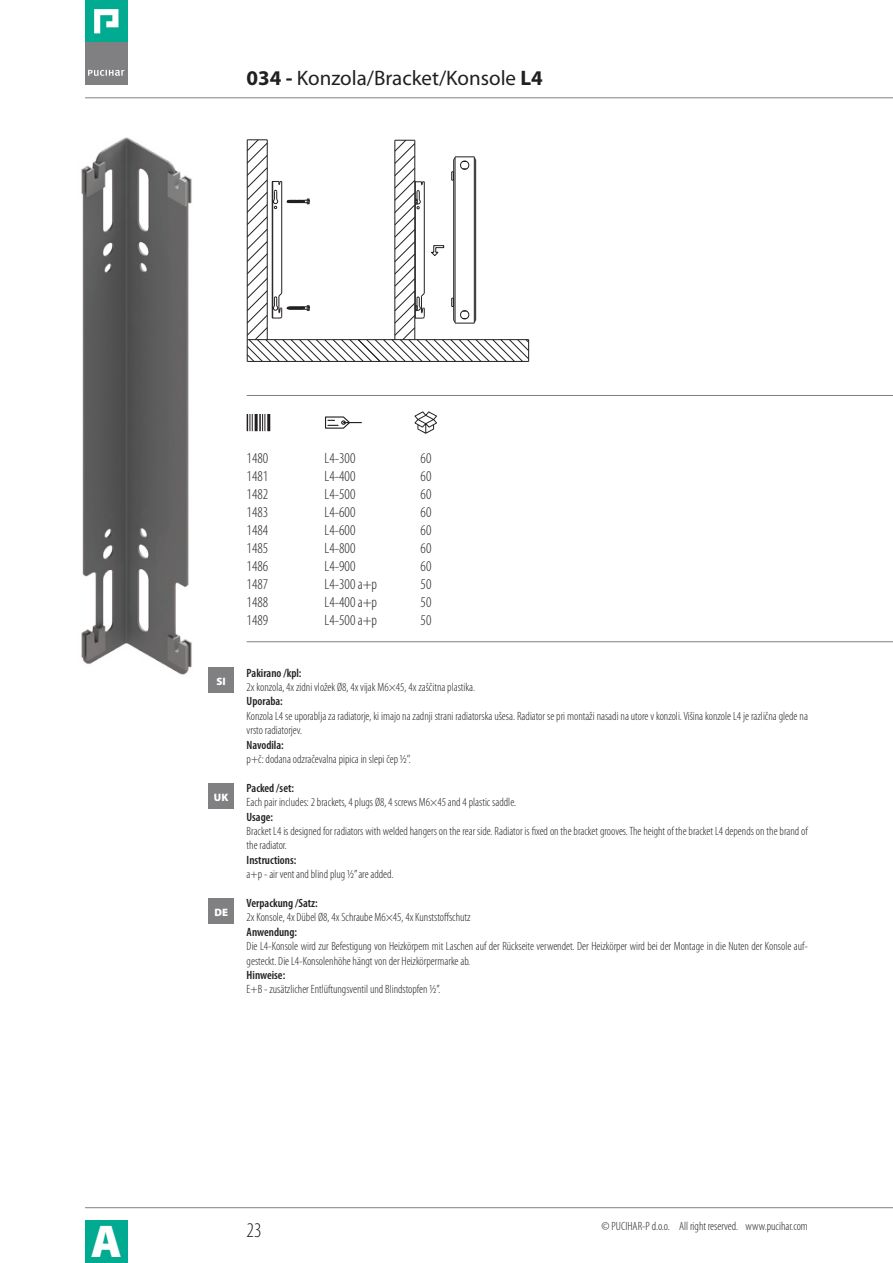
<style>
.page{position:relative;width:893px;height:1263px;background:#fff}
.page>*{position:absolute;margin:0;border:0;box-sizing:border-box;transform-origin:0 0}
.t1{font:900 46.05px "Myriad Pro";color:#fff}
.t2{font:21px "Myriad Pro";color:#231f20}
.t3{font:300 condensed 21px "Myriad Pro";color:#231f20}
.t4{font:300 condensed 15px "Myriad Pro";color:#231f20}
.t5{font:300 condensed 12px/14.4px "Myriad Pro";color:#231f20}
.t6{font:600 condensed 12px "Myriad Pro";color:#231f20}
.t7{font:900 10.8px "Myriad Pro";color:#fff}
.s1{font-weight:700}
</style>
<div class="page">
<hr style="left:85px;top:1207px;width:808px;height:1px;background:#808083">
<hr style="left:85px;top:97px;width:808px;height:1px;background:#808083">
<div style="left:85px;top:0;width:43px;height:43px;background:#00ab91"></div>
<div style="left:85px;top:43px;width:43px;height:42px;background:#808083"></div>
<svg style="left:94px;top:9px;width:24px;height:24px"></svg>
<svg style="left:88px;top:70px;width:37px;height:6px"></svg>
<div style="left:85px;top:1220px;width:43px;height:43px;background:#00ab91"></div>
<hr style="left:247px;top:395px;width:646px;height:1px;background:#808083">
<hr style="left:247px;top:641px;width:646px;height:1px;background:#808083">
<div style="left:209px;top:668px;width:25px;height:25px;background:#808083"></div>
<div style="left:208px;top:783px;width:26px;height:26px;background:#808083"></div>
<svg style="left:247px;top:414px;width:6px;height:17px"></svg>
<svg style="left:259px;top:414px;width:7px;height:17px"></svg>
<hr style="left:255px;top:414px;width:3px;height:17px;background:#231f20">
<hr style="left:267px;top:414px;width:3px;height:17px;background:#231f20">
<svg style="left:414px;top:411px;width:23px;height:23px"></svg>
<svg style="left:325px;top:416px;width:37px;height:13px"></svg>
<div style="left:209px;top:898px;width:25px;height:26px;background:#808083"></div>
<img style="left:81px;top:137px;width:111px;height:538px">
<svg style="left:247px;top:139px;width:282px;height:223px"></svg>
<h2 class="t2" style="left:247px;top:65px;width:298px"><span class="s1">034 -</span> Konzola/Bracket/Konsole <span class="s1">L4</span></h2>
<p class="t7" style="left:217px;top:674px;width:11px">SI</p>
<p class="t7" style="left:214px;top:790px;width:16px">UK</p>
<p class="t7" style="left:214px;top:905px;width:15px">DE</p>
<p class="t4" style="left:247px;top:449px;width:23px">1480</p>
<p class="t4" style="left:325px;top:449px;width:32px">L4-300</p>
<p class="t4" style="left:421px;top:449px;width:12px">60</p>
<p class="t4" style="left:247px;top:467px;width:23px">1481</p>
<p class="t4" style="left:325px;top:467px;width:32px">L4-400</p>
<p class="t4" style="left:421px;top:467px;width:12px">60</p>
<p class="t4" style="left:247px;top:485px;width:23px">1482</p>
<p class="t4" style="left:325px;top:485px;width:32px">L4-500</p>
<p class="t4" style="left:421px;top:485px;width:12px">60</p>
<p class="t4" style="left:247px;top:503px;width:23px">1483</p>
<p class="t4" style="left:325px;top:503px;width:32px">L4-600</p>
<p class="t4" style="left:421px;top:503px;width:12px">60</p>
<p class="t4" style="left:247px;top:521px;width:23px">1484</p>
<p class="t4" style="left:325px;top:521px;width:32px">L4-600</p>
<p class="t4" style="left:421px;top:521px;width:12px">60</p>
<p class="t4" style="left:247px;top:539px;width:23px">1485</p>
<p class="t4" style="left:325px;top:539px;width:32px">L4-800</p>
<p class="t4" style="left:421px;top:539px;width:12px">60</p>
<p class="t4" style="left:247px;top:557px;width:23px">1486</p>
<p class="t4" style="left:325px;top:557px;width:32px">L4-900</p>
<p class="t4" style="left:421px;top:557px;width:12px">60</p>
<p class="t4" style="left:247px;top:575px;width:23px">1487</p>
<p class="t4" style="left:325px;top:575px;width:54px">L4-300 a+p</p>
<p class="t4" style="left:421px;top:575px;width:12px">50</p>
<p class="t4" style="left:247px;top:593px;width:23px">1488</p>
<p class="t4" style="left:325px;top:593px;width:54px">L4-400 a+p</p>
<p class="t4" style="left:421px;top:593px;width:12px">50</p>
<p class="t4" style="left:247px;top:611px;width:23px">1489</p>
<p class="t4" style="left:325px;top:611px;width:54px">L4-500 a+p</p>
<p class="t4" style="left:421px;top:611px;width:12px">50</p>
<p class="t6" style="left:247px;top:665px;width:56px">Pakirano /kpl:</p>
<p class="t5" style="left:247px;top:680px;width:230px">2x konzola, 4x zidni vložek Ø8, 4x vijak M6×45, 4x zaščitna plastika.</p>
<p class="t6" style="left:247px;top:694px;width:38px">Uporaba:</p>
<p class="t5" style="left:247px;top:709px;width:563px">Konzola L4 se uporablja za radiatorje, ki imajo na zadnji strani radiatorska ušesa. Radiator se pri montaži nasadi na utore v konzoli. Višina konzole L4 je različna glede na vrsto radiatorjev.</p>
<p class="t6" style="left:247px;top:737px;width:39px">Navodila:</p>
<p class="t5" style="left:247px;top:752px;width:166px">p+č: dodana odzračevalna pipica in slepi čep ½’’.</p>
<p class="t6" style="left:247px;top:780px;width:49px">Packed /set:</p>
<p class="t5" style="left:247px;top:795px;width:271px">Each pair includes: 2 brackets, 4 plugs Ø8, 4 screws M6×45 and 4 plastic saddle.</p>
<p class="t6" style="left:247px;top:809px;width:28px">Usage:</p>
<p class="t5" style="left:247px;top:824px;width:563px">Bracket L4 is designed for radiators with welded hangers on the rear side. Radiator is fixed on the bracket grooves. The height of the bracket L4 depends on the brand of the radiator.</p>
<p class="t6" style="left:247px;top:852px;width:51px">Instructions:</p>
<p class="t5" style="left:247px;top:867px;width:148px">a+p - air vent and blind plug ½’’ are added.</p>
<p class="t6" style="left:247px;top:896px;width:73px">Verpackung /Satz:</p>
<p class="t5" style="left:247px;top:910px;width:226px">2x Konsole, 4x Dübel Ø8, 4x Schraube M6×45, 4x Kunststoffschutz</p>
<p class="t6" style="left:247px;top:924px;width:52px">Anwendung:</p>
<p class="t5" style="left:247px;top:939px;width:563px">Die L4-Konsole wird zur Befestigung von Heizkörpern mit Laschen auf der Rückseite verwendet. Der Heizkörper wird bei der Montage in die Nuten der Konsole auf&shy;gesteckt. Die L4-Konsolenhöhe hängt von der Heizkörpermarke ab.</p>
<p class="t6" style="left:247px;top:968px;width:40px">Hinweise:</p>
<p class="t5" style="left:247px;top:982px;width:195px">E+B - zusätzlicher Entlüftungsventil und Blindstopfen ½’’.</p>
<h1 class="t1" style="left:91px;top:1211px;width:33px">A</h1>
<p class="t5" style="left:602px;top:1219px;width:208px">© PUCIHAR-P d.o.o. All right reserved. www.pucihar.com</p>
<h2 class="t3" style="left:247px;top:1218px;width:17px">23</h2>
</div>
